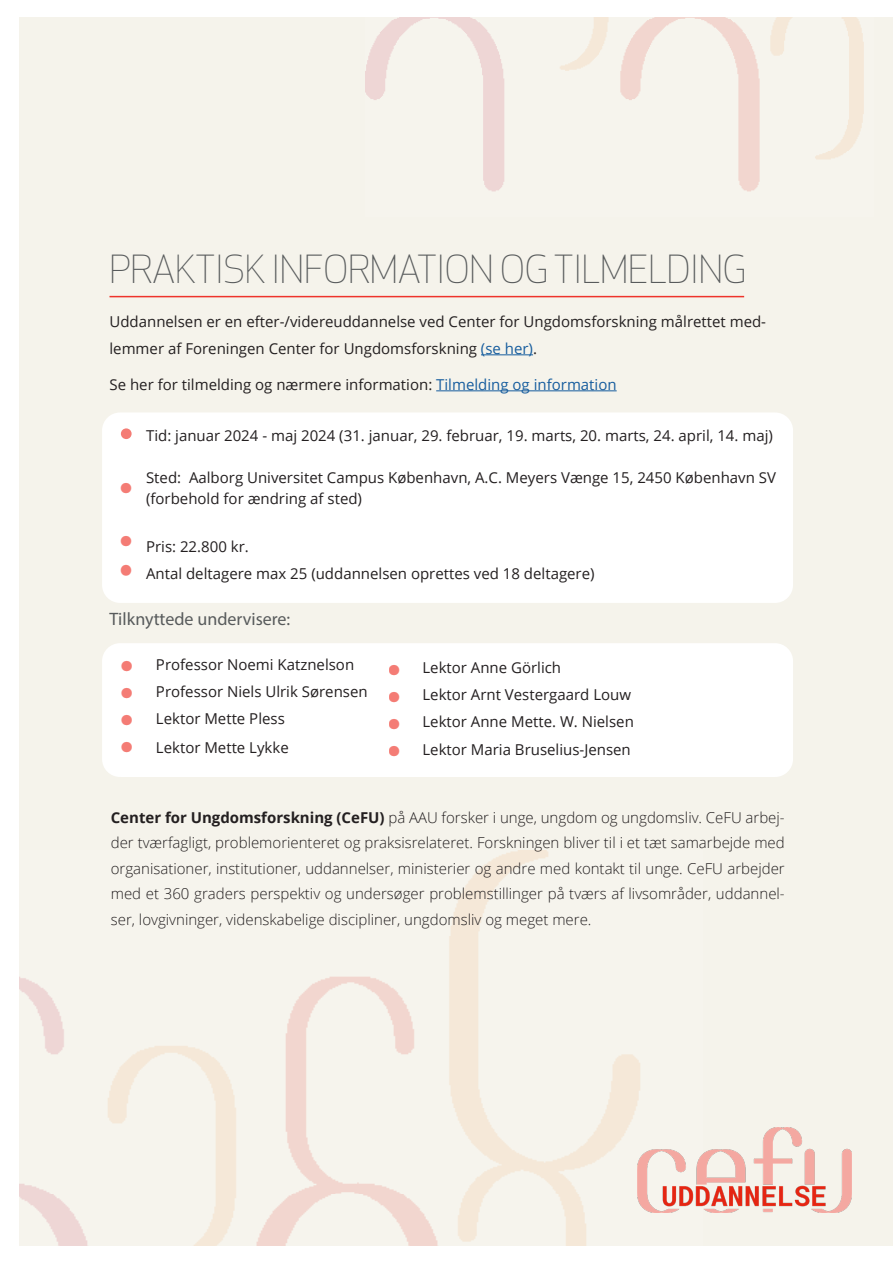
<style>
.page{position:relative;width:893px;height:1263px;background:#fff}
.page>*{position:absolute;margin:0;border:0;box-sizing:border-box;transform-origin:0 0}
.t1{font:52.5px "Myriad Pro";color:#ee352a;scale:.94 1}
.t2{font:51px "Myriad Pro";color:#ee352a}
.t3{font:49.5px/52.5px "Myriad Pro";color:#ee352a}
.t4{font:300 37.8px "Apex New";color:#585b5c}
.t5{font:18px "Myriad Pro";color:#585b5c}
.t6{font:15px/27px "Open Sans";color:#231f20}
.t7{font:300 15px/25.5px "Open Sans";color:#231f20;text-align:justify}
.s1{color:#175d9e}
.s2{font-weight:700}
</style>
<div class="page">
<div style="left:19px;top:17px;width:874px;height:1229px;background:#f5f3eb"></div>
<img style="left:366px;top:17px;width:498px;height:175px">
<img style="left:19px;top:850px;width:654px;height:396px">
<img style="left:637px;top:1127px;width:214px;height:85px">
<div style="left:102px;top:412px;width:691px;height:191px;background:#fff;border-radius:18px"></div>
<div style="left:102px;top:643px;width:691px;height:134px;background:#fff;border-radius:18px"></div>
<hr style="left:481px;top:354px;width:52px;height:1px;background:#175d9e">
<hr style="left:436px;top:390px;width:181px;height:1px;background:#175d9e">
<hr style="left:109px;top:296px;width:635px;height:1px;background:#ee342b">
<p class="t4" style="left:109px;top:246px;width:639px">PRAKTISK INFORMATION OG TILMELDING</p>
<p class="t6" style="left:109px;top:307px;width:658px">Uddannelsen er en efter-/videreuddannelse ved Center for Ungdomsforskning målrettet med&shy;lemmer af Foreningen Center for Ungdomsforskning <span class="s1">(se her)</span>.</p>
<p class="t6" style="left:109px;top:370px;width:509px">Se her for tilmelding og nærmere information: <span class="s1">Tilmelding og information</span></p>
<h2 class="t2" style="left:119px;top:398px;width:16px">•</h2>
<h3 class="t3" style="left:119px;top:457px;width:15px">• •</h3>
<h1 class="t1" style="left:119px;top:534px;width:16px">•</h1>
<p class="t6" style="left:146px;top:422px;width:628px">Tid: januar 2024 - maj 2024 (31. januar, 29. februar, 19. marts, 20. marts, 24. april, 14. maj)</p>
<p class="t6" style="left:146px;top:464px;width:631px">Sted: Aalborg Universitet Campus København, A.C. Meyers Vænge 15, 2450 København SV</p>
<p class="t6" style="left:146px;top:485px;width:217px">(forbehold for ændring af sted)</p>
<p class="t6" style="left:146px;top:533px;width:104px">Pris: 22.800 kr.</p>
<p class="t6" style="left:146px;top:560px;width:450px">Antal deltagere max 25 (uddannelsen oprettes ved 18 deltagere)</p>
<p class="t5" style="left:109px;top:608px;width:182px">Tilknyttede undervisere:</p>
<h3 class="t3" style="left:119px;top:635px;width:15px">•</h3>
<h3 class="t3" style="left:119px;top:662px;width:15px">•</h3>
<h3 class="t3" style="left:119px;top:689px;width:15px">•</h3>
<h3 class="t3" style="left:119px;top:716px;width:15px">•</h3>
<p class="t6" style="left:156px;top:651px;width:200px">Professor Noemi Katznelson</p>
<p class="t6" style="left:156px;top:678px;width:213px">Professor Niels Ulrik Sørensen</p>
<p class="t6" style="left:156px;top:705px;width:130px">Lektor Mette Pless</p>
<p class="t6" style="left:156px;top:733px;width:134px">Lektor Mette Lykke</p>
<h3 class="t3" style="left:388px;top:639px;width:15px">•</h3>
<h3 class="t3" style="left:388px;top:666px;width:15px">•</h3>
<h3 class="t3" style="left:388px;top:693px;width:15px">•</h3>
<h3 class="t3" style="left:388px;top:720px;width:15px">•</h3>
<p class="t6" style="left:422px;top:654px;width:140px">Lektor Anne Görlich</p>
<p class="t6" style="left:422px;top:681px;width:210px">Lektor Arnt Vestergaard Louw</p>
<p class="t6" style="left:422px;top:708px;width:213px">Lektor Anne Mette. W. Nielsen</p>
<p class="t6" style="left:422px;top:736px;width:210px">Lektor Maria Bruselius-Jensen</p>
<p class="t7" style="left:111px;top:804px;width:675px"><span class="s2">Center for Ungdomsforskning (CeFU)</span> på AAU forsker i unge, ungdom og ungdomsliv. CeFU arbej&shy;der tværfagligt, problemorienteret og praksisrelateret. Forskningen bliver til i et tæt samarbejde med organisationer, institutioner, uddannelser, ministerier og andre med kontakt til unge. CeFU arbejder med et 360 graders perspektiv og undersøger problemstillinger på tværs af livsområder, uddannel&shy;ser, lovgivninger, videnskabelige discipliner, ungdomsliv og meget mere.</p>
</div>
